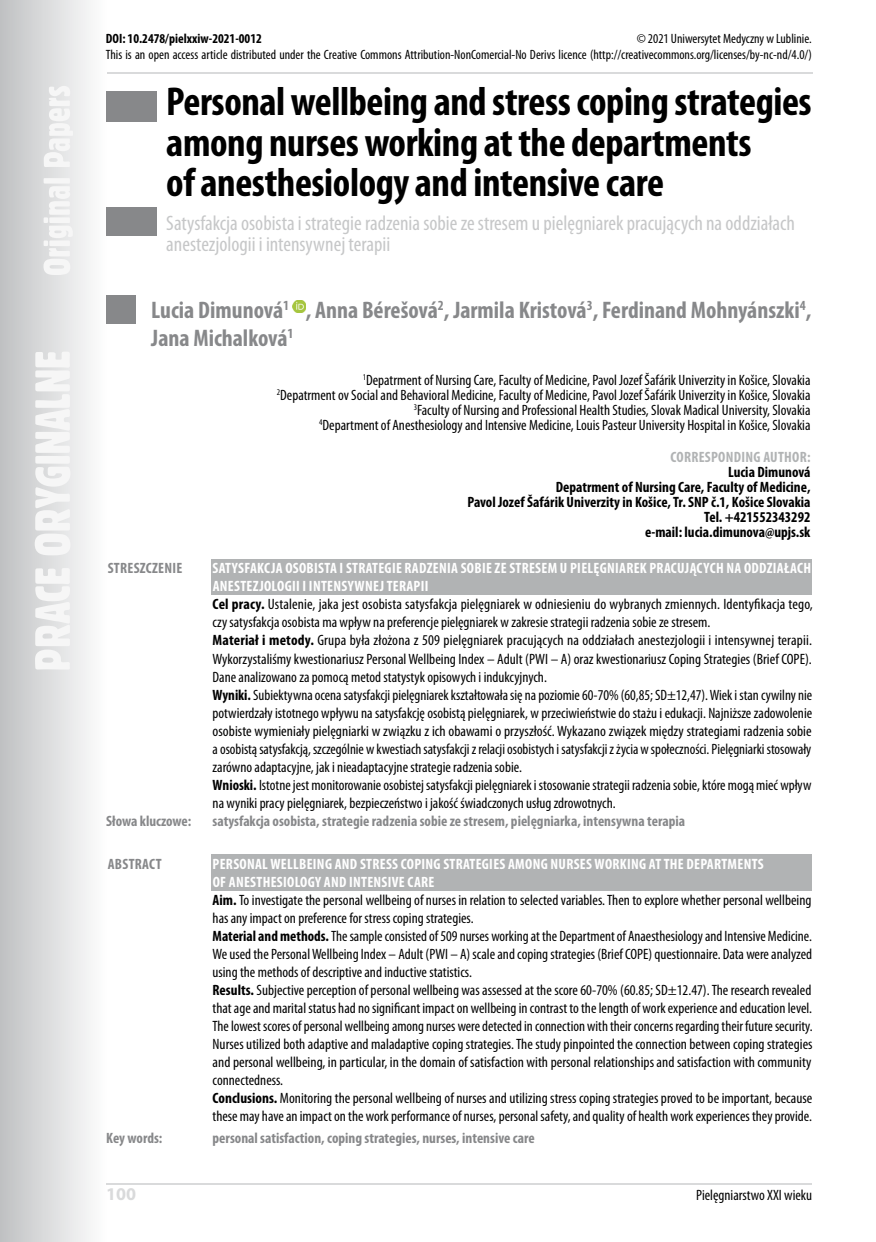
<style>
.page{position:relative;width:876px;height:1242px;background:#fff}
.page>*{position:absolute;margin:0;border:0;box-sizing:border-box;transform-origin:0 0}
.t1{font:700 condensed 40.5px/40.5px "Myriad Pro";letter-spacing:-.01em;color:#000}
.t2{font:700 condensed 24px/28.8px "Myriad Pro";color:#87888a}
.t3{font:condensed 21px/21px "Myriad Pro";color:#c6c7c8}
.t4{font:700 18px "Myriad Pro";color:#d9dadb}
.t5{font:condensed 15px/18px "Myriad Pro";color:#000}
.t6{font:700 condensed 15px "Myriad Pro";color:#87888a}
.t7{font:700 condensed 15px/15px "Myriad Pro";color:#000;text-align:right}
.t8{font:700 condensed 15px "Myriad Pro";letter-spacing:.02em;color:#b1b3b4}
.t9{font:700 condensed 15px "Myriad Pro";letter-spacing:.02em;color:#87888a}
.t10{font:condensed 13.5px/16.2px "Myriad Pro";color:#000;text-align:right}
.t11{font:700 condensed 13.5px "Myriad Pro";color:#000}
.s1{font-weight:700;color:#fff}
.s2{font-weight:700}
</style>
<div class="page">
<div style="left:0;top:0;width:107px;height:1242px;background:linear-gradient(to right,#c0c1c3,#feffff)"></div>
<hr style="left:106px;top:0;width:2px;height:1242px;background:#fefefe">
<svg style="left:35px;top:86px;width:38px;height:583px"></svg>
<hr style="left:106px;top:1183px;width:706px;height:2px;background:#d9dadb">
<hr style="left:107px;top:72px;width:705px;height:2px;background:#d9dadb">
<div style="left:106px;top:91px;width:51px;height:30px;background:#87888a"></div>
<div style="left:106px;top:208px;width:51px;height:28px;background:#87888a"></div>
<div style="left:106px;top:295px;width:30px;height:28px;background:#87888a"></div>
<div style="left:211px;top:559px;width:601px;height:18px;background:#b1b3b4"></div>
<div style="left:211px;top:576px;width:601px;height:18px;background:#b1b3b4"></div>
<div style="left:211px;top:855px;width:601px;height:18px;background:#b1b3b4"></div>
<div style="left:211px;top:872px;width:601px;height:18px;background:#b1b3b4"></div>
<svg style="left:293px;top:300px;width:13px;height:13px"></svg>
<p class="t10" style="left:106px;top:30px;width:707px">© 2021 Uniwersytet Medyczny w Lublinie.<br>This is an open access article distributed under the Creative Commons Attribution-NonComercial-No Derivs licence (http://creativecommons.org/licenses/by-nc-nd/4.0/)</p>
<p class="t11" style="left:106px;top:30px;width:157px">DOI: 10.2478/pielxxiw-2021-0012</p>
<h1 class="t1" style="left:166px;top:81px;width:647px">Personal wellbeing and stress coping strategies among nurses working at the departments<br>of anesthesiology and intensive care</h1>
<h3 class="t3" style="left:166px;top:212px;width:630px">Satysfakcja osobista i strategie radzenia sobie ze stresem u pielęgniarek pracujących na oddziałach anestezjologii i intensywnej terapii</h3>
<h2 class="t2" style="left:151px;top:295px;width:661px">Lucia Dimunová<sup>1</sup> , Anna Bérešová<sup>2</sup>, Jarmila Kristová<sup>3</sup>, Ferdinand Mohnyánszki<sup>4</sup>,<br>Jana Michalková<sup>1</sup></h2>
<p class="t5" style="left:277px;top:373px;width:535px;line-height:15px;text-align:right"><sup>1</sup>Depatrment of Nursing Care, Faculty of Medicine, Pavol Jozef Šafárik Univerzity in Košice, Slovakia<br><sup>2</sup>Depatrment ov Social and Behavioral Medicine, Faculty of Medicine, Pavol Jozef Šafárik Univerzity in Košice, Slovakia <sup>3</sup>Faculty of Nursing and Professional Health Studies, Slovak Madical University, Slovakia<br><sup>4</sup>Department of Anesthesiology and Intensive Medicine, Louis Pasteur University Hospital in Košice, Slovakia</p>
<p class="t8" style="left:670px;top:448px;width:142px">CORRESPONDING AUTHOR:</p>
<p class="t7" style="left:467px;top:464px;width:344px">Lucia Dimunová<br>Depatrment of Nursing Care, Faculty of Medicine,<br>Pavol Jozef Šafárik Univerzity in Košice, Tr. SNP č.1, Košice Slovakia Tel. +421552343292<br>e-mail: lucia.dimunova@upjs.sk</p>
<p class="t9" style="left:108px;top:559px;width:76px">STRESZCZENIE</p>
<p class="t5" style="left:213px;top:559px;width:602px"><span class="s1">SATYSFAKCJA OSOBISTA I STRATEGIE RADZENIA SOBIE ZE STRESEM U PIELĘGNIAREK PRACUJĄCYCH NA ODDZIAŁACH ANESTEZJOLOGII I INTENSYWNEJ TERAPII<br></span><span class="s2">Cel pracy.</span> Ustalenie, jaka jest osobista satysfakcja pielęgniarek w odniesieniu do wybranych zmiennych. Identyfikacja tego, czy satysfakcja osobista ma wpływ na preferencje pielęgniarek w zakresie strategii radzenia sobie ze stresem.<br><span class="s2">Materiał i metody.</span> Grupa była złożona z 509 pielęgniarek pracujących na oddziałach anestezjologii i intensywnej terapii.<br>Wykorzystaliśmy kwestionariusz Personal Wellbeing Index – Adult (PWI – A) oraz kwestionariusz Coping Strategies (Brief COPE).<br>Dane analizowano za pomocą metod statystyk opisowych i indukcyjnych.<br><span class="s2">Wyniki.</span> Subiektywna ocena satysfakcji pielęgniarek kształtowała się na poziomie 60-70% (60,85; SD±12,47). Wiek i stan cywilny nie potwierdzały istotnego wpływu na satysfakcję osobistą pielęgniarek, w przeciwieństwie do stażu i edukacji. Najniższe zadowolenie osobiste wymieniały pielęgniarki w związku z ich obawami o przyszłość. Wykazano związek między strategiami radzenia sobie a osobistą satysfakcją, szczególnie w kwestiach satysfakcji z relacji osobistych i satysfakcji z życia w społeczności. Pielęgniarki stosowały zarówno adaptacyjne, jak i nieadaptacyjne strategie radzenia sobie.<br><span class="s2">Wnioski.</span> Istotne jest monitorowanie osobistej satysfakcji pielęgniarek i stosowanie strategii radzenia sobie, które mogą mieć wpływ na wyniki pracy pielęgniarek, bezpieczeństwo i jakość świadczonych usług zdrowotnych.</p>
<p class="t6" style="left:106px;top:811px;width:87px">Słowa kluczowe:</p>
<p class="t6" style="left:213px;top:811px;width:474px">satysfakcja osobista, strategie radzenia sobie ze stresem, pielęgniarka, intensywna terapia</p>
<p class="t9" style="left:108px;top:854px;width:55px">ABSTRACT</p>
<p class="t5" style="left:213px;top:855px;width:601px"><span class="s1">PERSONAL WELLBEING AND STRESS COPING STRATEGIES AMONG NURSES WORKING AT THE DEPARTMENTS<br>OF ANESTHESIOLOGY AND INTENSIVE CARE<br></span><span class="s2">Aim.</span> To investigate the personal wellbeing of nurses in relation to selected variables. Then to explore whether personal wellbeing has any impact on preference for stress coping strategies.<br><span class="s2">Material and methods.</span> The sample consisted of 509 nurses working at the Department of Anaesthesiology and Intensive Medicine.<br>We used the Personal Wellbeing Index – Adult (PWI – A) scale and coping strategies (Brief COPE) questionnaire. Data were analyzed using the methods of descriptive and inductive statistics.<br><span class="s2">Results.</span> Subjective perception of personal wellbeing was assessed at the score 60-70% (60.85; SD±12.47). The research revealed that age and marital status had no significant impact on wellbeing in contrast to the length of work experience and education level.<br>The lowest scores of personal wellbeing among nurses were detected in connection with their concerns regarding their future security.<br>Nurses utilized both adaptive and maladaptive coping strategies. The study pinpointed the connection between coping strategies and personal wellbeing, in particular, in the domain of satisfaction with personal relationships and satisfaction with community connectedness.<br><span class="s2">Conclusions.</span> Monitoring the personal wellbeing of nurses and utilizing stress coping strategies proved to be important, because these may have an impact on the work performance of nurses, personal safety, and quality of health work experiences they provide.</p>
<p class="t6" style="left:106px;top:1129px;width:58px">Key words:</p>
<p class="t6" style="left:213px;top:1129px;width:324px">personal satisfaction, coping strategies, nurses, intensive care</p>
<p class="t4" style="left:106px;top:1182px;width:31px">100</p>
<p class="t5" style="left:696px;top:1186px;width:118px">Pielęgniarstwo XXI wieku</p>
</div>
